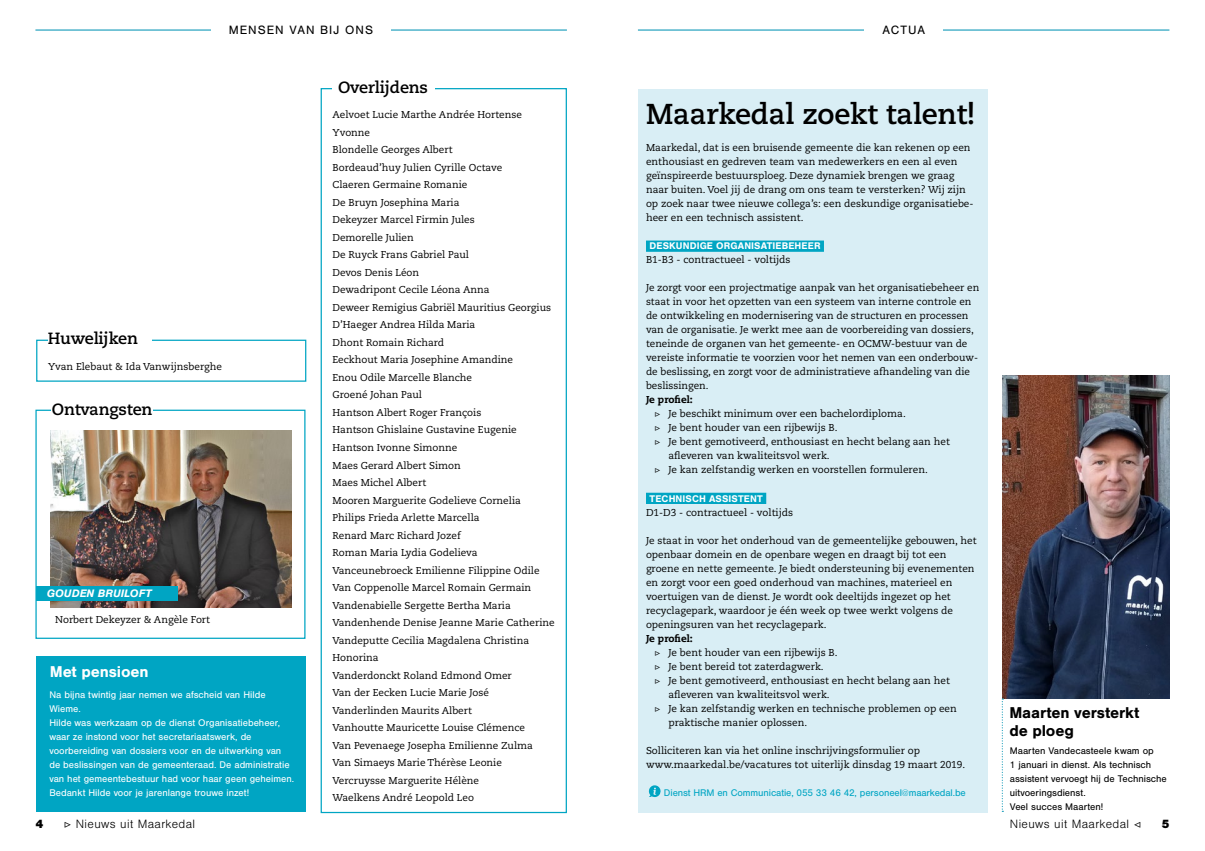
<style>
.page{position:relative;width:1205px;height:851px;background:#fff}
.page>*{position:absolute;margin:0;border:0;box-sizing:border-box;transform-origin:0 0}
.t1{font:700 28.75px "Caecilia LT Std";letter-spacing:-.01em;color:#000}
.t2{font:700 16.25px "Caecilia LT Std";letter-spacing:-.01em;color:#000}
.t3{font:700 16.25px/17.5px "Nimbus San";letter-spacing:-.01em;color:#000}
.t4{font:700 16.25px "Nimbus San";letter-spacing:-.01em;color:#fff}
.t5{font:300 12.5px "Nimbus San";letter-spacing:.03em;color:#000}
.t6{font:12.5px "Nimbus San";letter-spacing:.08em;color:#000}
.t7{font:900 12.5px "Nimbus San";color:#000}
.t8{font:italic 700 11.25px "Nimbus San";color:#fff}
.t9{font:10px/17.5px "Caecilia LT Std";color:#000}
.t10{font:10px/14px "Nimbus San";color:#fff}
.t11{font:10px/14px "Nimbus San";color:#000}
.t12{font:10px "Nimbus San";letter-spacing:-.01em;color:#00a5c3}
.t13{font:700 10px "Nimbus San";letter-spacing:.01em;color:#fff}
.t14{font:800 10px "Caecilia LT Std";color:#000}
.s1{font-family:"Minion Pro"}
.s2{font-family:"Minion Pro";font-weight:500}
</style>
<div class="page">
<hr style="left:35px;top:29px;width:532px;height:2px;background:#2da5c1">
<hr style="left:638px;top:29px;width:531px;height:2px;background:#2da5c1">
<div style="left:638px;top:90px;width:349px;height:723px;background:#d9eef5"></div>
<div style="left:36px;top:656px;width:270px;height:155px;background:#00a5c3"></div>
<div style="left:864px;top:25px;width:79px;height:19px;background:#fff"></div>
<div style="left:211px;top:25px;width:180px;height:19px;background:#fff"></div>
<img style="left:50px;top:430px;width:242px;height:177px">
<div style="left:36px;top:339px;width:270px;height:42px;border:1px solid #00a5c3"></div>
<div style="left:48px;top:331px;width:104px;height:12px;background:#fff"></div>
<div style="left:321px;top:88px;width:246px;height:725px;border:1px solid #00a5c3"></div>
<div style="left:332px;top:80px;width:102px;height:16px;background:#fff"></div>
<div style="left:36px;top:586px;width:142px;height:14px;background:#00a5c3"></div>
<img style="left:1002px;top:376px;width:167px;height:322px">
<div style="left:646px;top:240px;width:178px;height:12px;background:#00a5c3"></div>
<div style="left:646px;top:492px;width:120px;height:12px;background:#00a5c3"></div>
<svg style="left:649px;top:785px;width:12px;height:12px"></svg>
<svg style="left:1002px;top:698px;width:1px;height:113px"></svg>
<p class="t6" style="left:229px;top:23px;width:146px">MENSEN VAN BIJ ONS</p>
<h2 class="t2" style="left:48px;top:328px;width:92px">Huwelijken</h2>
<p class="t9" style="left:48px;top:358px;width:175px">Yvan Elebaut &amp; Ida Vanwijnsberghe</p>
<h2 class="t2" style="left:52px;top:399px;width:102px">Ontvangsten</h2>
<p class="t8" style="left:47px;top:586px;width:106px">GOUDEN BRUILOFT</p>
<p class="t9" style="left:55px;top:611px;width:156px">Norbert Dekeyzer &amp; Angèle Fort</p>
<h2 class="t4" style="left:50px;top:662px;width:100px">Met pensioen</h2>
<p class="t10" style="left:49px;top:687px;width:246px">Na bijna twintig jaar nemen we afscheid van Hilde Wieme.<br>Hilde was werkzaam op de dienst Organisatiebeheer, waar ze instond voor het secretariaatswerk, de voorbereiding van dossiers voor en de uitwerking van de beslissingen van de gemeenteraad. De administratie van het gemeentebestuur had voor haar geen geheimen.<br>Bedankt Hilde voor je jarenlange trouwe inzet!</p>
<h2 class="t2" style="left:338px;top:78px;width:91px">Overlijdens</h2>
<p class="t9" style="left:332px;top:106px;width:224px">Aelvoet Lucie Marthe Andrée Hortense<br>Yvonne<br>Blondelle Georges Albert<br>Bordeaud’huy Julien Cyrille Octave<br>Claeren Germaine Romanie<br>De Bruyn Josephina Maria<br>Dekeyzer Marcel Firmin Jules<br>Demorelle Julien<br>De Ruyck Frans Gabriel Paul<br>Devos Denis Léon<br>Dewadripont Cecile Léona Anna<br>Deweer Remigius Gabriël Mauritius Georgius<br>D’Haeger Andrea Hilda Maria<br>Dhont Romain Richard<br>Eeckhout Maria Josephine Amandine<br>Enou Odile Marcelle Blanche<br>Groené Johan Paul<br>Hantson Albert Roger François<br>Hantson Ghislaine Gustavine Eugenie<br>Hantson Ivonne Simonne<br>Maes Gerard Albert Simon<br>Maes Michel Albert<br>Mooren Marguerite Godelieve Cornelia<br>Philips Frieda Arlette Marcella<br>Renard Marc Richard Jozef<br>Roman Maria Lydia Godelieva<br>Vanceunebroeck Emilienne Filippine Odile<br>Van Coppenolle Marcel Romain Germain<br>Vandenabielle Sergette Bertha Maria<br>Vandenhende Denise Jeanne Marie Catherine<br>Vandeputte Cecilia Magdalena Christina<br>Honorina<br>Vanderdonckt Roland Edmond Omer<br>Van der Eecken Lucie Marie José<br>Vanderlinden Maurits Albert<br>Vanhoutte Mauricette Louise Clémence<br>Van Pevenaege Josepha Emilienne Zulma<br>Van Simaeys Marie Thérèse Leonie<br>Vercruysse Marguerite Hélène<br>Waelkens André Leopold Leo</p>
<p class="t6" style="left:882px;top:23px;width:44px">ACTUA</p>
<h1 class="t1" style="left:646px;top:97px;width:331px">Maarkedal zoekt talent!</h1>
<p class="t9" style="left:646px;top:141px;width:329px;line-height:14px">Maarkedal, dat is een bruisende gemeente die kan rekenen op een enthousiast en gedreven team van medewerkers en een al even geïnspireerde bestuursploeg. Deze dynamiek brengen we graag naar buiten. Voel jij de drang om ons team te versterken? Wij zijn op zoek naar twee nieuwe collega’s: een deskundige organisatiebe&shy;heer en een technisch assistent.</p>
<p class="t13" style="left:649px;top:240px;width:172px">DESKUNDIGE ORGANISATIEBEHEER</p>
<p class="t9" style="left:646px;top:251px;width:146px">B1-B3 - contractueel - voltijds</p>
<p class="t9" style="left:646px;top:281px;width:335px;line-height:14px">Je zorgt voor een projectmatige aanpak van het organisatiebeheer en staat in voor het opzetten van een systeem van interne controle en de ontwikkeling en modernisering van de structuren en processen van de organisatie. Je werkt mee aan de voorbereiding van dossiers, teneinde de organen van het gemeente- en OCMW-bestuur van de vereiste informatie te voorzien voor het nemen van een onderbouw&shy;de beslissing, en zorgt voor de administratieve afhandeling van die beslissingen.</p>
<p class="t14" style="left:646px;top:393px;width:48px">Je profiel:</p>
<p class="t9" style="left:654px;top:405px;width:253px"><span class="s1">▷</span> Je beschikt minimum over een bachelordiploma.</p>
<p class="t9" style="left:654px;top:419px;width:185px"><span class="s1">▷</span> Je bent houder van een rijbewijs B.</p>
<p class="t9" style="left:654px;top:433px;width:297px"><span class="s1">▷</span> Je bent gemotiveerd, enthousiast en hecht belang aan het</p>
<p class="t9" style="left:668px;top:447px;width:163px">afleveren van kwaliteitsvol werk.</p>
<p class="t9" style="left:654px;top:461px;width:275px"><span class="s1">▷</span> Je kan zelfstandig werken en voorstellen formuleren.</p>
<p class="t13" style="left:649px;top:492px;width:115px">TECHNISCH ASSISTENT</p>
<p class="t9" style="left:646px;top:503px;width:149px">D1-D3 - contractueel - voltijds</p>
<p class="t9" style="left:646px;top:533px;width:332px;line-height:14px">Je staat in voor het onderhoud van de gemeentelijke gebouwen, het openbaar domein en de openbare wegen en draagt bij tot een groene en nette gemeente. Je biedt ondersteuning bij evenementen en zorgt voor een goed onderhoud van machines, materieel en voertuigen van de dienst. Je wordt ook deeltijds ingezet op het recyclagepark, waardoor je één week op twee werkt volgens de openingsuren van het recyclagepark.</p>
<p class="t14" style="left:646px;top:631px;width:48px">Je profiel:</p>
<p class="t9" style="left:654px;top:643px;width:185px"><span class="s1">▷</span> Je bent houder van een rijbewijs B.</p>
<p class="t9" style="left:654px;top:657px;width:171px"><span class="s1">▷</span> Je bent bereid tot zaterdagwerk.</p>
<p class="t9" style="left:654px;top:671px;width:297px"><span class="s1">▷</span> Je bent gemotiveerd, enthousiast en hecht belang aan het</p>
<p class="t9" style="left:668px;top:685px;width:163px">afleveren van kwaliteitsvol werk.</p>
<p class="t9" style="left:654px;top:699px;width:304px"><span class="s1">▷</span> Je kan zelfstandig werken en technische problemen op een</p>
<p class="t9" style="left:668px;top:713px;width:140px">praktische manier oplossen.</p>
<p class="t9" style="left:646px;top:743px;width:321px;line-height:14px">Solliciteren kan via het online inschrijvingsformulier op www.maarkedal.be/vacatures tot uiterlijk dinsdag 19 maart 2019.</p>
<p class="t12" style="left:664px;top:786px;width:303px">Dienst HRM en Communicatie, 055 33 46 42, personeel@maarkedal.be</p>
<h2 class="t3" style="left:1009px;top:704px;width:132px">Maarten versterkt de ploeg</h2>
<p class="t11" style="left:1010px;top:743px;width:159px">Maarten Vandecasteele kwam op<br>1 januari in dienst. Als technisch assistent vervoegt hij de Technische uitvoeringsdienst.<br>Veel succes Maarten!</p>
<p class="t7" style="left:35px;top:817px;width:10px">4</p>
<p class="t5" style="left:64px;top:817px;width:133px"><span class="s2">▷</span> Nieuws uit Maarkedal</p>
<p class="t5" style="left:1010px;top:817px;width:133px">Nieuws uit Maarkedal <span class="s2">◁</span></p>
<p class="t7" style="left:1161px;top:817px;width:10px">5</p>
</div>
